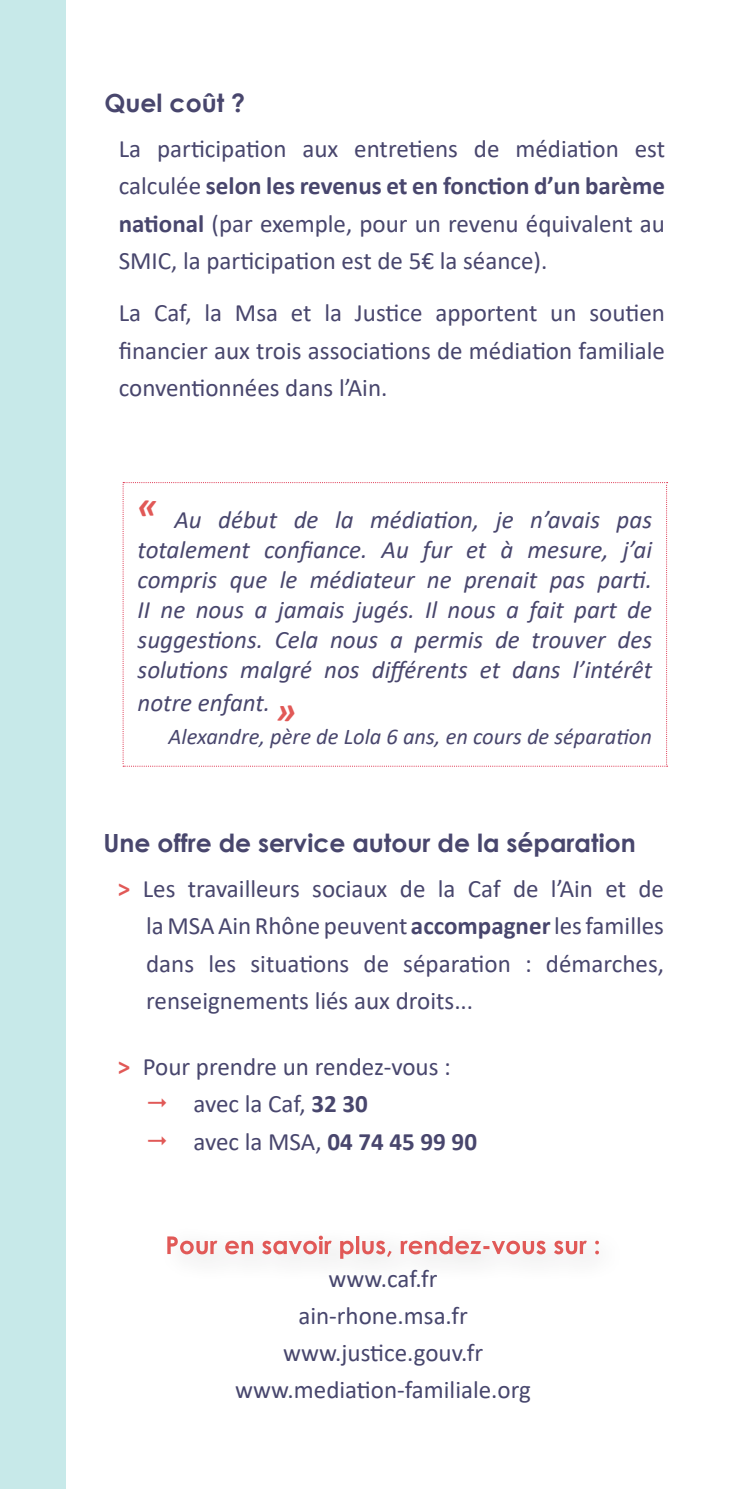
<style>
.page{position:relative;width:745px;height:1489px;background:#fff}
.page>*{position:absolute;margin:0;border:0;box-sizing:border-box;transform-origin:0 0}
.t1{font:25px/37.5px "Calibri";color:#48466d;text-align:justify}
.t2{font:italic 25px/30px "Calibri";color:#48466d;text-align:justify}
.t3{font:25px "Calibri";color:#47466d}
.t4{font:700 25px "Century Gothic";color:#48466d}
.t5{font:italic 22.5px "Calibri";color:#48466d}
.s1{font-weight:700}
.s2{font-weight:700;font-size:37.5px;color:#e15957}
.s3{font-weight:700;color:#e15957}
</style>
<div class="page">
<div style="left:0;top:0;width:66px;height:1488px;background:#c7e9e9"></div>
<svg style="left:167px;top:1235px;width:431px;height:23px"></svg>
<svg style="left:123px;top:482px;width:544px;height:284px"></svg>
<p class="t4" style="left:104px;top:84px;width:142px">Quel coût ?</p>
<p class="t1" style="left:119px;top:129px;width:547px">La participation aux entretiens de médiation est calculée <span class="s1">selon les revenus et en fonction d’un barème national</span> (par exemple, pour un revenu équivalent au SMIC, la participation est de 5€ la séance).</p>
<p class="t1" style="left:119px;top:293px;width:547px">La Caf, la Msa et la Justice apportent un soutien financier aux trois associations de médiation familiale conventionnées dans l’Ain.</p>
<p class="t2" style="left:137px;top:504px;width:515px"><sup>«</sup> Au début de la médiation, je n’avais pas totalement confiance. Au fur et à mesure, j’ai compris que le médiateur ne prenait pas parti.<br>II ne nous a jamais jugés. Il nous a fait part de suggestions. Cela nous a permis de trouver des solutions malgré nos différents et dans l’intérêt</p>
<p class="t2" style="left:137px;top:686px;width:160px">notre enfant. <span class="s2">»</span></p>
<p class="t5" style="left:168px;top:721px;width:484px">Alexandre, père de Lola 6 ans, en cours de séparation</p>
<p class="t4" style="left:103px;top:824px;width:533px">Une offre de service autour de la séparation</p>
<p class="t1" style="left:146px;top:869px;width:519px;text-indent:-28px"><span class="s3">&gt;</span> Les travailleurs sociaux de la Caf de l’Ain et de la MSA Ain Rhône peuvent <span class="s1">accompagner</span> les familles dans les situations de séparation : démarches, renseignements liés aux droits...</p>
<p class="t1" style="left:193px;top:1046px;width:285px;text-align:left;text-indent:-76px"><span class="s3">&gt;</span> Pour prendre un rendez-vous : avec la Caf, <span class="s1">32 30<br></span>avec la MSA, <span class="s1">04 74 45 99 90</span></p>
<p class="t3" style="left:328px;top:1261px;width:110px">www.caf.fr</p>
<p class="t3" style="left:298px;top:1298px;width:171px">ain-rhone.msa.fr</p>
<p class="t3" style="left:283px;top:1335px;width:201px">www.justice.gouv.fr</p>
<p class="t3" style="left:235px;top:1372px;width:297px">www.mediation-familiale.org</p>
</div>
